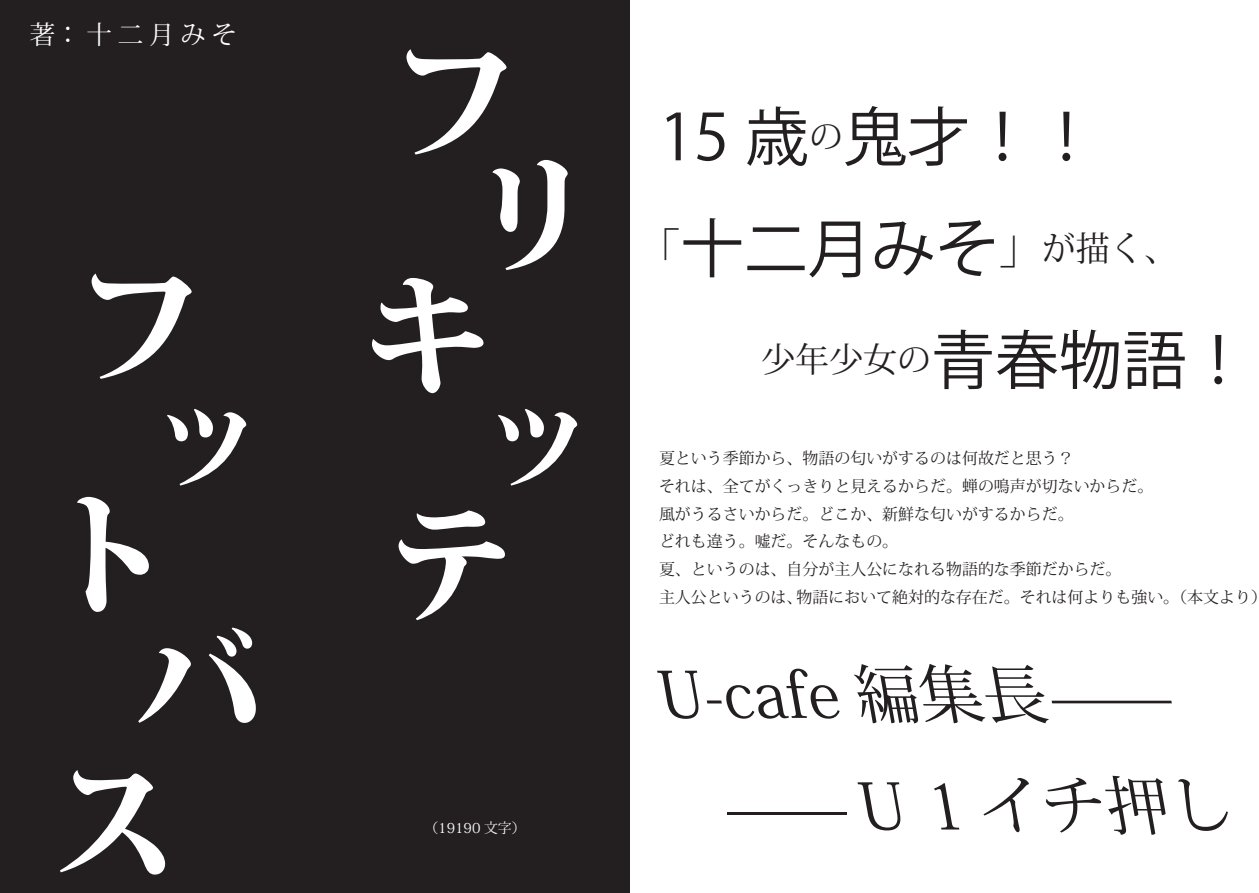
<style>
.page{position:relative;width:1259px;height:893px;background:#fff}
.page>*{position:absolute;margin:0;border:0;box-sizing:border-box;transform-origin:0 0}
.t1{font:63.75px "Koz Go Pro";color:#231f20}
.t2{font:italic 63.75px "Koz Min Pro";color:#231f20}
.t3{font:63.75px "Koz Min Pro";color:#231f20;scale:2 1}
.t4{font:italic 63.75px "Koz Min Pro";color:#231f20;scale:2 1}
.t5{font:42.45px "Koz Min Pro";color:#231f20}
.t6{font:34.05px "Koz Min Pro";color:#231f20}
.t7{font:25.5px "Koz Min Pro";letter-spacing:.225em;color:#fff}
.t8{font:15.9px "Koz Min Pro";color:#231f20}
.t9{font:13.8px "Koz Min Pro";color:#fff}
.s1{font-family:"Koz Go Pro";font-size:63.75px}
.s2{font-style:italic}
</style>
<div class="page">
<div style="left:0;top:0;width:629px;height:893px;background:#231f20"></div>
<h3 class="t7" style="left:30px;top:16px;width:209px">著：十二月みそ</h3>
<p class="t9" style="left:424px;top:818px;width:103px">（19190 文字(</p>
<h1 class="t1" style="left:659px;top:96px;width:441px">15 歳<sup>の</sup>鬼才!!</h1>
<h1 class="t1" style="left:680px;top:207px;width:320px">十二月みそ</h1>
<h2 class="t5" style="left:638px;top:218px;width:44px">「</h2>
<h2 class="t5" style="left:999px;top:218px;width:44px">」</h2>
<h3 class="t6" style="left:1041px;top:224px;width:138px">が描く、</h3>
<h3 class="t6" style="left:659px;top:336px;width:529px">　　　少年少女の<span class="s1">青春物語</span></h3>
<h1 class="t1" style="left:1186px;top:319px;width:65px">!</h1>
<p class="t8" style="left:659px;top:447px;width:416px">夏という季節から、物語の匂いがするのは何故だと思う?</p>
<p class="t8" style="left:659px;top:474px;width:496px">それは、全てがくっきりと見えるからだ。蝉の鳴声が切ないからだ。</p>
<p class="t8" style="left:659px;top:502px;width:416px">風がうるさいからだ。どこか、新鮮な匂いがするからだ。</p>
<p class="t8" style="left:659px;top:530px;width:241px">どれも違う。嘘だ。そんなもの。</p>
<p class="t8" style="left:659px;top:558px;width:464px">夏、というのは、自分が主人公になれる物語的な季節だからだ。</p>
<p class="t8" style="left:796px;top:586px;width:472px">物語において絶対的な存在だ。それは何よりも強い。（本文より(</p>
<p class="t8" style="left:659px;top:586px;width:145px">主人公というのは、</p>
<h1 class="t2" style="left:663px;top:649px;width:404px">U cafe 編集長</h1>
<h1 class="t2" style="left:707px;top:649px;width:36px">-</h1>
<h1 class="t4" style="left:1050px;top:649px;width:73px">—</h1>
<h1 class="t3" style="left:723px;top:761px;width:107px">—<span class="s2">Ｕ</span></h1>
<h1 class="t2" style="left:918px;top:761px;width:80px">１</h1>
<h1 class="t2" style="left:982px;top:761px;width:272px">イチ押し</h1>
</div>
